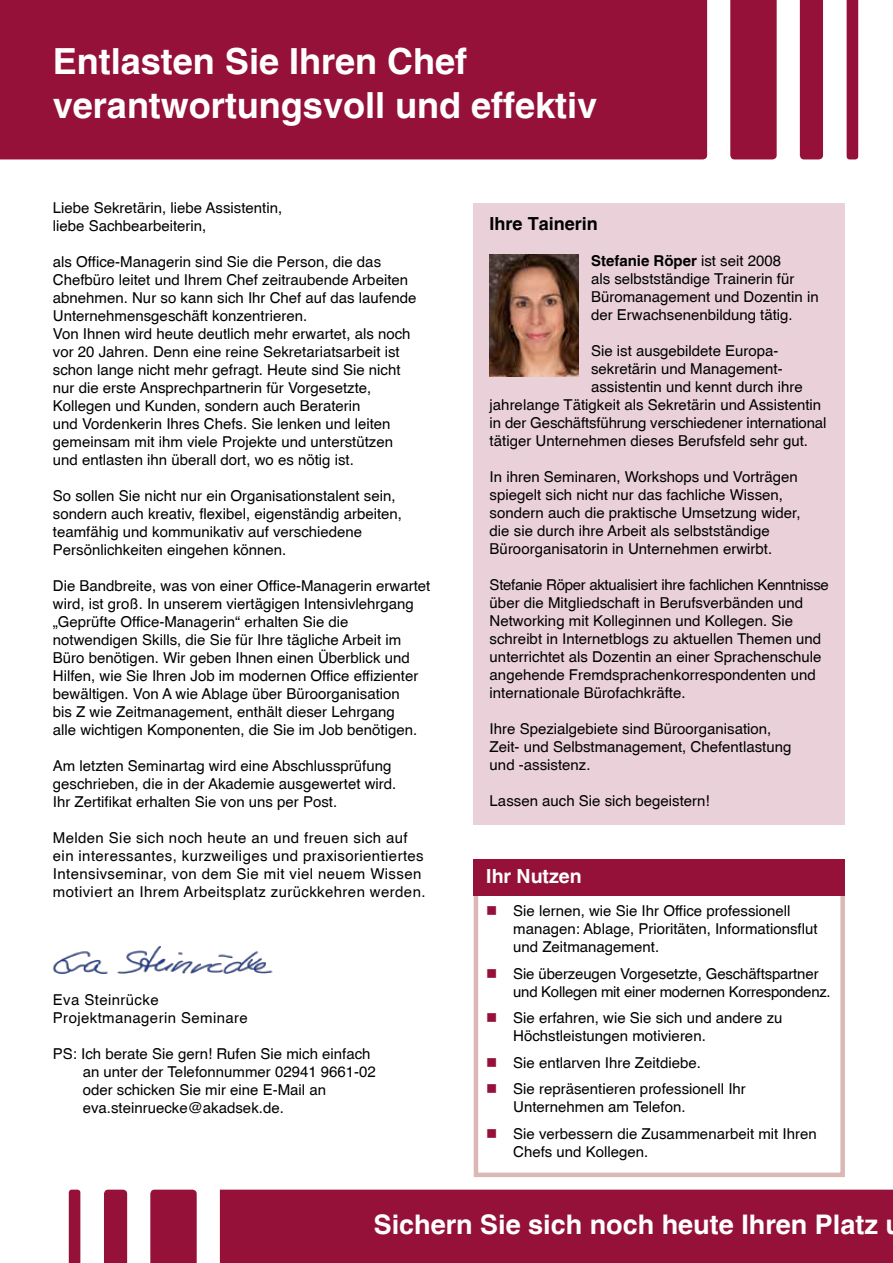
<style>
.page{position:relative;width:893px;height:1263px;background:#fff}
.page>*{position:absolute;margin:0;border:0;box-sizing:border-box;transform-origin:0 0}
.t1{font:700 36px/43.2px "Helvetica";color:#fff}
.t2{font:700 27px "Helvetica";color:#fff}
.t3{font:700 19.5px "Helvetica";color:#fff}
.t4{font:700 18px "Helvetica";color:#000}
.t5{font:15px/18px "Helvetica";color:#000}
.t6{font:15px/18px "Helvetica";letter-spacing:.025em;color:#000}
.s1{font-weight:700}
</style>
<div class="page">
<div style="left:0;top:0;width:707px;height:159px;background:#95113a"></div>
<div style="left:730px;top:0;width:47px;height:159px;background:#95113a"></div>
<div style="left:800px;top:0;width:23px;height:159px;background:#95113a"></div>
<div style="left:847px;top:0;width:11px;height:159px;background:#95113a"></div>
<img style="left:52px;top:946px;width:221px;height:28px">
<div style="left:474px;top:890px;width:371px;height:287px;border:4px solid #dbb7b6"></div>
<div style="left:474px;top:859px;width:371px;height:36px;background:#95113a"></div>
<div style="left:474px;top:203px;width:371px;height:622px;background:#ead0d8"></div>
<img style="left:490px;top:254px;width:88px;height:122px">
<div style="left:220px;top:1189px;width:673px;height:74px;background:#95113a"></div>
<div style="left:150px;top:1189px;width:47px;height:74px;background:#95113a"></div>
<div style="left:104px;top:1189px;width:23px;height:74px;background:#95113a"></div>
<svg style="left:69px;top:1189px;width:11px;height:74px"></svg>
<h1 class="t1" style="left:53px;top:40px;width:546px">Entlasten Sie Ihren Chef verantwortungsvoll und effektiv</h1>
<p class="t5" style="left:53px;top:198px;width:231px">Liebe Sekretärin, liebe Assistentin, liebe Sachbearbeiterin,</p>
<p class="t5" style="left:53px;top:252px;width:365px">als Office-Managerin sind Sie die Person, die das Chefbüro leitet und Ihrem Chef zeitraubende Arbeiten abnehmen. Nur so kann sich Ihr Chef auf das laufende Unternehmensgeschäft konzentrieren.<br>Von Ihnen wird heute deutlich mehr erwartet, als noch vor 20 Jahren. Denn eine reine Sekretariatsarbeit ist schon lange nicht mehr gefragt. Heute sind Sie nicht nur die erste Ansprechpartnerin für Vorgesetzte, Kollegen und Kunden, sondern auch Beraterin<br>und Vordenkerin Ihres Chefs. Sie lenken und leiten gemeinsam mit ihm viele Projekte und unterstützen und entlasten ihn überall dort, wo es nötig ist.</p>
<p class="t5" style="left:53px;top:486px;width:351px">So sollen Sie nicht nur ein Organisationstalent sein, sondern auch kreativ, flexibel, eigenständig arbeiten, teamfähig und kommunikativ auf verschiedene Persönlichkeiten eingehen können.</p>
<p class="t5" style="left:53px;top:576px;width:379px">Die Bandbreite, was von einer Office-Managerin erwartet wird, ist groß. In unserem viertägigen Intensivlehrgang „Geprüfte Office-Managerin“ erhalten Sie die notwendigen Skills, die Sie für Ihre tägliche Arbeit im Büro benötigen. Wir geben Ihnen einen Überblick und Hilfen, wie Sie Ihren Job im modernen Office effizienter bewältigen. Von A wie Ablage über Büroorganisation<br>bis Z wie Zeitmanagement, enthält dieser Lehrgang<br>alle wichtigen Komponenten, die Sie im Job benötigen.</p>
<p class="t5" style="left:53px;top:756px;width:345px">Am letzten Seminartag wird eine Abschlussprüfung geschrieben, die in der Akademie ausgewertet wird.<br>Ihr Zertifikat erhalten Sie von uns per Post.</p>
<p class="t6" style="left:53px;top:828px;width:374px">Melden Sie sich noch heute an und freuen sich auf ein interessantes, kurzweiliges und praxisorientiertes Intensivseminar, von dem Sie mit viel neuem Wissen motiviert an Ihrem Arbeitsplatz zurückkehren werden.</p>
<p class="t6" style="left:53px;top:990px;width:196px">Eva Steinrücke<br>Projektmanagerin Seminare</p>
<p class="t5" style="left:83px;top:1044px;width:295px;text-indent:-30px">PS: Ich berate Sie gern! Rufen Sie mich einfach an unter der Telefonnummer 02941 9661-02 oder schicken Sie mir eine E-Mail an eva.steinruecke@akadsek.de.</p>
<p class="t4" style="left:490px;top:213px;width:110px">Ihre Tainerin</p>
<p class="t5" style="left:591px;top:251px;width:229px"><span class="s1">Stefanie Röper</span> ist seit 2008<br>als selbstständige Trainerin für<br>Büromanagement und Dozentin in der Erwachsenenbildung tätig.</p>
<p class="t5" style="left:591px;top:341px;width:189px">Sie ist ausgebildete Europa-</p>
<p class="t5" style="left:591px;top:359px;width:193px">sekretärin und Management-</p>
<p class="t5" style="left:591px;top:377px;width:213px">assistentin und kennt durch ihre</p>
<p class="t5" style="left:490px;top:395px;width:333px">jahrelange Tätigkeit als Sekretärin und Assistentin</p>
<p class="t5" style="left:490px;top:413px;width:338px">in der Geschäftsführung verschiedener international</p>
<p class="t5" style="left:490px;top:431px;width:320px">tätiger Unternehmen dieses Berufsfeld sehr gut.</p>
<p class="t5" style="left:490px;top:467px;width:313px">In ihren Seminaren, Workshops und Vorträgen spiegelt sich nicht nur das fachliche Wissen, sondern auch die praktische Umsetzung wider, die sie durch ihre Arbeit als selbstständige Büroorganisatorin in Unternehmen erwirbt.</p>
<p class="t5" style="left:490px;top:575px;width:341px">Stefanie Röper aktualisiert ihre fachlichen Kenntnisse über die Mitgliedschaft in Berufsverbänden und Networking mit Kolleginnen und Kollegen. Sie schreibt in Internetblogs zu aktuellen Themen und unterrichtet als Dozentin an einer Sprachenschule angehende Fremdsprachenkorrespondenten und internationale Bürofachkräfte.</p>
<p class="t5" style="left:490px;top:719px;width:303px">Ihre Spezialgebiete sind Büroorganisation,<br>Zeit- und Selbstmanagement, Chefentlastung und -assistenz.</p>
<p class="t5" style="left:490px;top:791px;width:222px">Lassen auch Sie sich begeistern!</p>
<h3 class="t3" style="left:486px;top:864px;width:97px">Ihr Nutzen</h3>
<p class="t5" style="left:513px;top:902px;width:306px">Sie lernen, wie Sie Ihr Office professionell managen: Ablage, Prioritäten, Informationsflut und Zeitmanagement.</p>
<p class="t5" style="left:513px;top:964px;width:319px">Sie überzeugen Vorgesetzte, Geschäftspartner und Kollegen mit einer modernen Korrespondenz.</p>
<p class="t5" style="left:513px;top:1009px;width:271px">Sie erfahren, wie Sie sich und andere zu<br>Höchstleistungen motivieren.</p>
<p class="t5" style="left:513px;top:1049px;width:234px;line-height:26.5px">Sie entlarven Ihre Zeitdiebe.<br>Sie repräsentieren professionell Ihr</p>
<p class="t5" style="left:513px;top:1093px;width:305px;line-height:26.5px">Unternehmen am Telefon.<br>Sie verbessern die Zusammenarbeit mit Ihren</p>
<p class="t5" style="left:513px;top:1142px;width:137px">Chefs und Kollegen.</p>
<h2 class="t2" style="left:374px;top:1208px;width:530px">Sichern Sie sich noch heute Ihren Platz u</h2>
</div>
